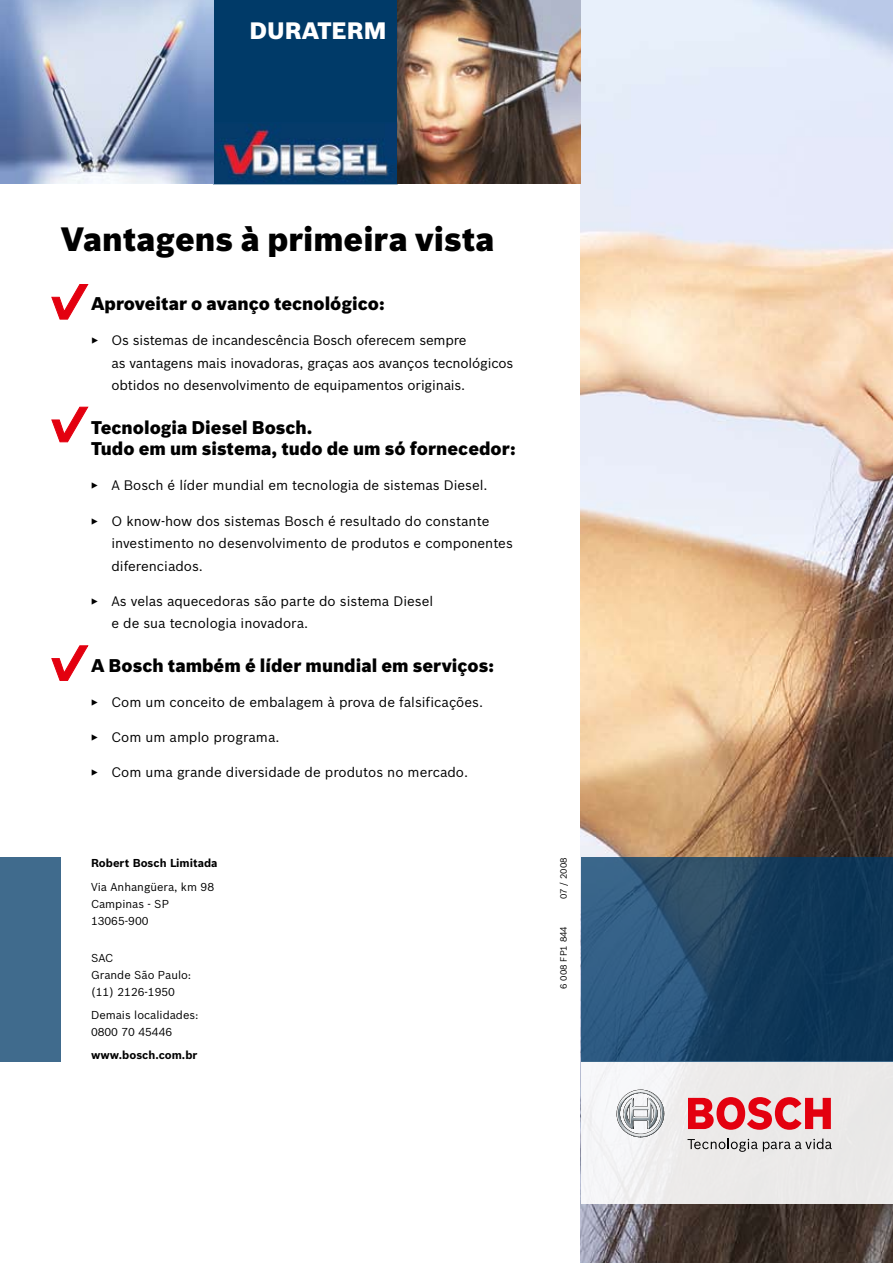
<style>
.page{position:relative;width:893px;height:1263px;background:#fff}
.page>*{position:absolute;margin:0;border:0;box-sizing:border-box;transform-origin:0 0}
.t1{font:900 33px "Bosch Sans";color:#000}
.t2{font:900 23.25px "Bosch Sans";color:#fff}
.t3{font:900 18px/21.6px "Bosch Sans";color:#000}
.t4{font:13.5px/22.5px "Bosch Sans";color:#000}
.t5{font:11.25px/17px "Bosch Sans";color:#000}
.t6{font:700 11.25px "Bosch Sans";color:#000}
.t7{font:9px "Bosch Sans";color:#000}
</style>
<div class="page">
<div style="left:213px;top:0;width:184px;height:122px;background:#003a68"></div>
<img style="left:581px;top:0;width:312px;height:1263px">
<div style="left:581px;top:1061px;width:312px;height:143px;background:linear-gradient(to right,#f4f4f5,#e7e5e4)"></div>
<svg style="left:581px;top:857px;width:312px;height:204px;background:#1e4667"></svg>
<svg style="left:617px;top:1089px;width:47px;height:48px"></svg>
<svg style="left:688px;top:1097px;width:143px;height:33px;background:#e6636b"></svg>
<svg style="left:687px;top:1138px;width:145px;height:14px;background:#bebcbc"></svg>
<div style="left:0;top:857px;width:61px;height:204px;background:#406b8d"></div>
<img style="left:215px;top:124px;width:181px;height:58px">
<div style="left:213px;top:122px;width:185px;height:62px;border:1px solid #013c6c"></div>
<img style="left:0;top:0;width:213px;height:184px">
<img style="left:397px;top:0;width:184px;height:184px">
<svg style="left:51px;top:284px;width:38px;height:36px"></svg>
<svg style="left:51px;top:406px;width:38px;height:37px"></svg>
<svg style="left:51px;top:645px;width:38px;height:36px"></svg>
<h2 class="t2" style="left:250px;top:17px;width:139px">DURATERM</h2>
<h1 class="t1" style="left:61px;top:219px;width:435px">Vantagens à primeira vista</h1>
<h3 class="t3" style="left:91px;top:292px;width:295px">Aproveitar o avanço tecnológico:</h3>
<p class="t4" style="left:111px;top:329px;width:403px">Os sistemas de incandescência Bosch oferecem sempre<br>as vantagens mais inovadoras, graças aos avanços tecnológicos obtidos no desenvolvimento de equipamentos originais.</p>
<h3 class="t3" style="left:91px;top:416px;width:426px">Tecnologia Diesel Bosch.<br>Tudo em um sistema, tudo de um só fornecedor:</h3>
<p class="t4" style="left:111px;top:474px;width:378px">A Bosch é líder mundial em tecnologia de sistemas Diesel.</p>
<p class="t4" style="left:111px;top:509px;width:403px">O know-how dos sistemas Bosch é resultado do constante investimento no desenvolvimento de produtos e componentes diferenciados.</p>
<p class="t4" style="left:111px;top:589px;width:323px">As velas aquecedoras são parte do sistema Diesel e de sua tecnologia inovadora.</p>
<h3 class="t3" style="left:91px;top:654px;width:405px">A Bosch também é líder mundial em serviços:</h3>
<p class="t4" style="left:111px;top:690px;width:373px">Com um conceito de embalagem à prova de falsificações.</p>
<p class="t4" style="left:111px;top:726px;width:170px">Com um amplo programa.</p>
<p class="t4" style="left:111px;top:761px;width:358px">Com uma grande diversidade de produtos no mercado.</p>
<p class="t6" style="left:91px;top:856px;width:128px">Robert Bosch Limitada</p>
<p class="t5" style="left:91px;top:878px;width:125px">Via Anhangüera, km 98<br>Campinas - SP<br>13065-900</p>
<p class="t5" style="left:91px;top:949px;width:102px">SAC<br>Grande São Paulo: (11) 2126-1950</p>
<p class="t5" style="left:91px;top:1006px;width:109px">Demais localidades:<br>0800 70 45446</p>
<p class="t6" style="left:91px;top:1048px;width:108px">www.bosch.com.br</p>
<p class="t7" style="left:558px;top:899px;width:43px;rotate:-90deg">07 / 2008</p>
<p class="t7" style="left:558px;top:989px;width:64px;rotate:-90deg">6 008 FP1 844</p>
</div>
